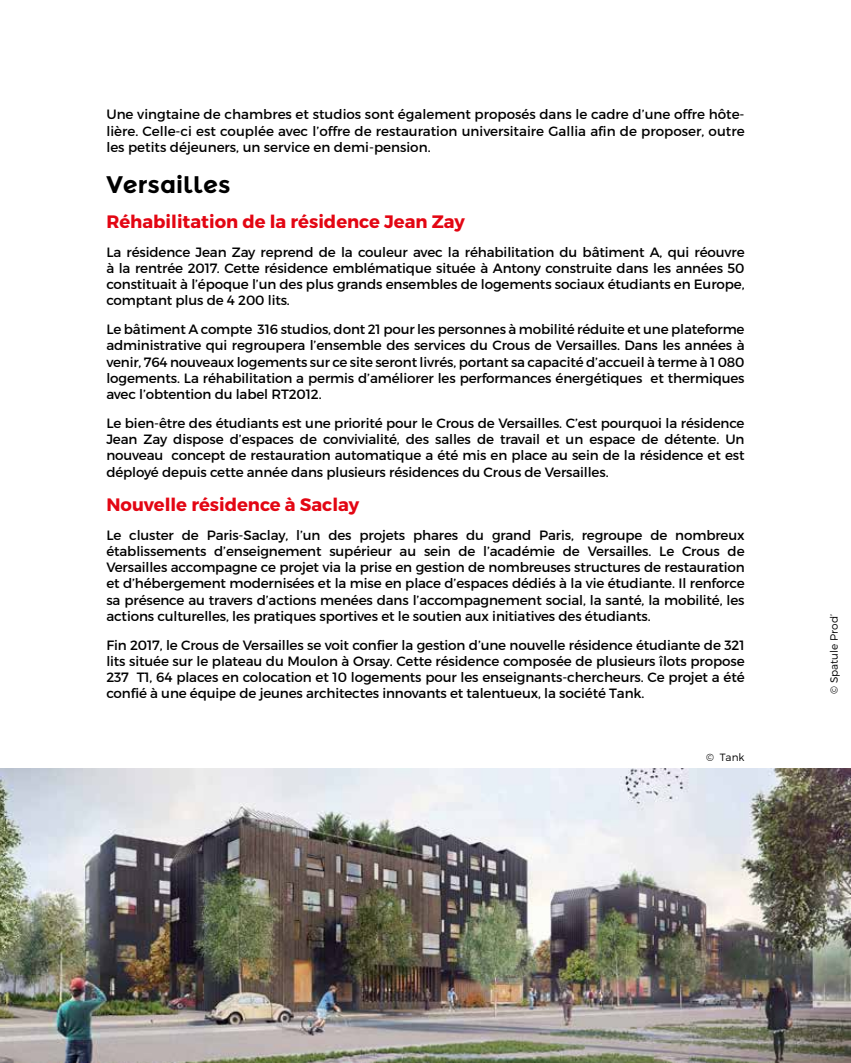
<style>
.page{position:relative;width:851px;height:1063px;background:#fff}
.page>*{position:absolute;margin:0;border:0;box-sizing:border-box;transform-origin:0 0}
.t1{font:700 24px "Montserrat Alternates";color:#000}
.t2{font:700 18px "Montserrat";color:#e30613}
.t3{font:13.5px/16.2px "Montserrat";letter-spacing:-.01em;color:#000;text-align:justify}
.t4{font:300 10.5px "Montserrat";color:#000}
</style>
<div class="page">
<img style="left:0;top:768px;width:850px;height:295px">
<p class="t3" style="left:106px;top:106px;width:639px">Une vingtaine de chambres et studios sont également proposés dans le cadre d’une offre hôte&shy;lière. Celle-ci est couplée avec l’offre de restauration universitaire Gallia afin de proposer, outre les petits déjeuners, un service en demi-pension.</p>
<h1 class="t1" style="left:106px;top:171px;width:126px">Versailles</h1>
<h2 class="t2" style="left:106px;top:210px;width:360px">Réhabilitation de la résidence Jean Zay</h2>
<p class="t3" style="left:106px;top:244px;width:639px">La résidence Jean Zay reprend de la couleur avec la réhabilitation du bâtiment A, qui réouvre à la rentrée 2017. Cette résidence emblématique située à Antony construite dans les années 50 constituait à l’époque l’un des plus grands ensembles de logements sociaux étudiants en Europe, comptant plus de 4 200 lits.</p>
<p class="t3" style="left:106px;top:321px;width:639px">Le bâtiment A compte 316 studios, dont 21 pour les personnes à mobilité réduite et une plateforme administrative qui regroupera l’ensemble des services du Crous de Versailles. Dans les années à venir, 764 nouveaux logements sur ce site seront livrés, portant sa capacité d’accueil à terme à 1 080 logements. La réhabilitation a permis d’améliorer les performances énergétiques et thermiques avec l’obtention du label RT2012.</p>
<p class="t3" style="left:106px;top:415px;width:639px">Le bien-être des étudiants est une priorité pour le Crous de Versailles. C’est pourquoi la résidence Jean Zay dispose d’espaces de convivialité, des salles de travail et un espace de détente. Un nouveau concept de restauration automatique a été mis en place au sein de la résidence et est déployé depuis cette année dans plusieurs résidences du Crous de Versailles.</p>
<h2 class="t2" style="left:106px;top:493px;width:254px">Nouvelle résidence à Saclay</h2>
<p class="t3" style="left:106px;top:527px;width:639px">Le cluster de Paris-Saclay, l’un des projets phares du grand Paris, regroupe de nombreux établissements d’enseignement supérieur au sein de l’académie de Versailles. Le Crous de Versailles accompagne ce projet via la prise en gestion de nombreuses structures de restauration et d’hébergement modernisées et la mise en place d’espaces dédiés à la vie étudiante. Il renforce sa présence au travers d’actions menées dans l’accompagnement social, la santé, la mobilité, les actions culturelles, les pratiques sportives et le soutien aux initiatives des étudiants.</p>
<p class="t3" style="left:106px;top:637px;width:639px">Fin 2017, le Crous de Versailles se voit confier la gestion d’une nouvelle résidence étudiante de 321 lits située sur le plateau du Moulon à Orsay. Cette résidence composée de plusieurs îlots propose 237 T1, 64 places en colocation et 10 logements pour les enseignants-chercheurs. Ce projet a été confié à une équipe de jeunes architectes innovants et talentueux, la société Tank.</p>
<p class="t4" style="left:706px;top:751px;width:40px">© Tank</p>
<p class="t4" style="left:827px;top:694px;width:81px;rotate:-90deg">© Spatule Prod’</p>
</div>
